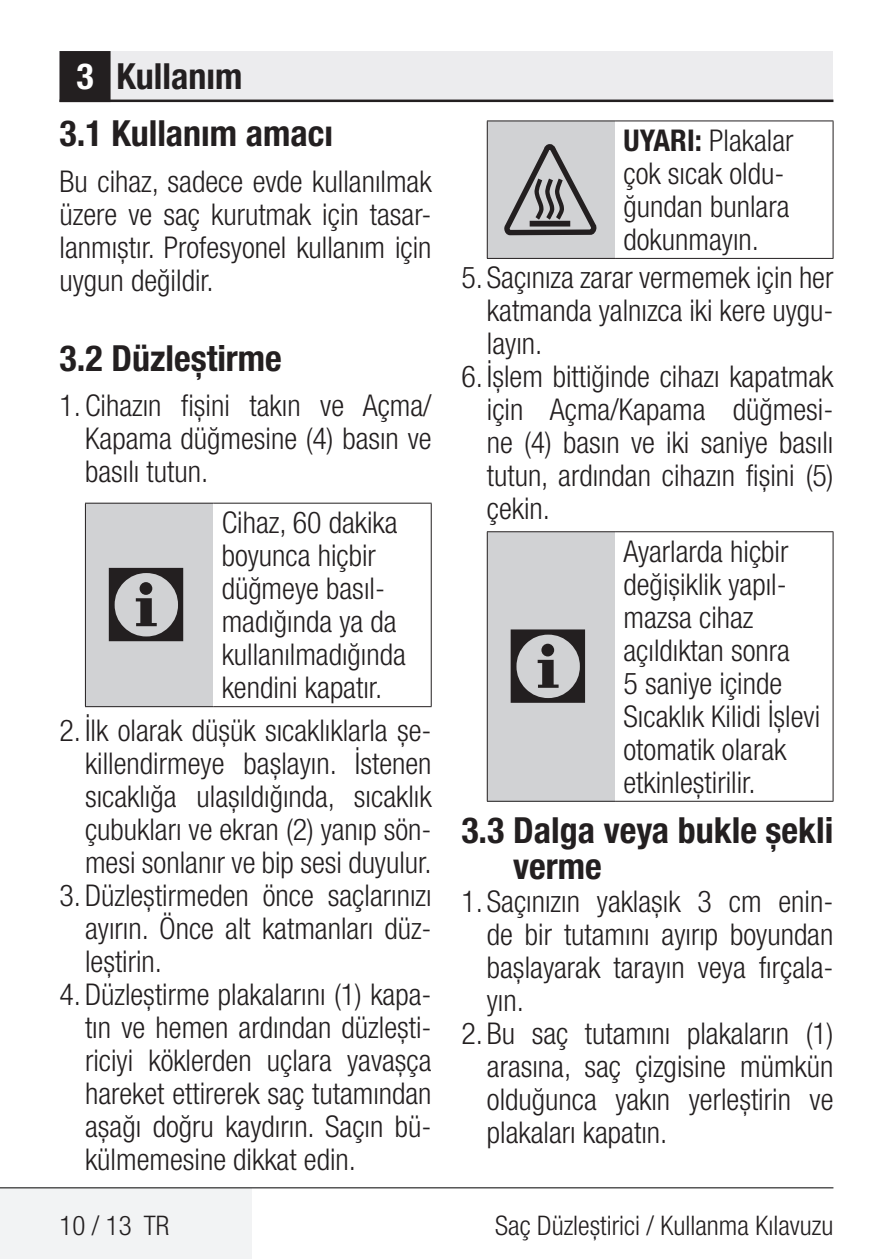
<style>
.page{position:relative;width:893px;height:1259px;background:#fff}
.page>*{position:absolute;margin:0;border:0;box-sizing:border-box;transform-origin:0 0}
.t1{font:108px "ZIWARNUN";color:#231f20}
.t2{font:700 condensed 36px/36px "Helvetica Neue LT Pro";color:#231f20}
.t3{font:300 condensed 30px/33px "Helvetica Neue LT Pro";color:#231f20;text-align:justify}
.t4{font:300 condensed 27px "Helvetica Neue LT Pro";color:#231f20}
.s1{color:#fff}
.s2{font-weight:700}
</style>
<div class="page">
<div style="left:60px;top:51px;width:773px;height:50px;background:#ececee"></div>
<hr style="left:60px;top:100px;width:773px;height:2px;background:#231f20">
<div style="left:61px;top:53px;width:48px;height:48px;background:#231f20"></div>
<div style="left:60px;top:51px;width:51px;height:51px;border:3px solid #231f20"></div>
<div style="left:0;top:1188px;width:252px;height:71px;background:#f2f3f4"></div>
<hr style="left:0;top:1187px;width:833px;height:1px;background:#000">
<div style="left:85px;top:503px;width:128px;height:203px;background:#d1d2d4"></div>
<hr style="left:213px;top:503px;width:219px;height:1px;background:#231f20">
<hr style="left:431px;top:503px;width:1px;height:203px;background:#231f20">
<hr style="left:213px;top:706px;width:219px;height:1px;background:#231f20">
<hr style="left:85px;top:706px;width:128px;height:1px;background:#231f20">
<hr style="left:85px;top:503px;width:128px;height:1px;background:#231f20">
<hr style="left:85px;top:503px;width:1px;height:203px;background:#231f20">
<div style="left:487px;top:121px;width:128px;height:137px;background:#d1d2d4"></div>
<hr style="left:487px;top:120px;width:128px;height:1px;background:#231f20">
<hr style="left:615px;top:120px;width:218px;height:1px;background:#231f20">
<hr style="left:487px;top:121px;width:1px;height:137px;background:#231f20">
<hr style="left:833px;top:121px;width:1px;height:137px;background:#231f20">
<hr style="left:487px;top:258px;width:128px;height:1px;background:#231f20">
<hr style="left:615px;top:258px;width:218px;height:1px;background:#231f20">
<svg style="left:504px;top:144px;width:93px;height:92px"></svg>
<div style="left:487px;top:532px;width:128px;height:269px;background:#d1d2d4"></div>
<hr style="left:615px;top:531px;width:218px;height:1px;background:#231f20">
<hr style="left:833px;top:532px;width:1px;height:269px;background:#231f20">
<hr style="left:615px;top:800px;width:218px;height:2px;background:#231f20">
<hr style="left:487px;top:800px;width:128px;height:2px;background:#231f20">
<hr style="left:487px;top:531px;width:128px;height:1px;background:#231f20">
<hr style="left:487px;top:532px;width:1px;height:269px;background:#231f20">
<p class="t2" style="left:77px;top:58px;width:167px"><span class="s1">3</span> Kullanım</p>
<p class="t2" style="left:60px;top:115px;width:275px">3.1 Kullanım amacı</p>
<p class="t3" style="left:60px;top:165px;width:374px">Bu cihaz, sadece evde kullanılmak üzere ve saç kurutmak için tasar&shy;lanmıştır. Profesyonel kullanım için uygun değildir.</p>
<p class="t2" style="left:60px;top:339px;width:224px">3.2 Düzleştirme</p>
<p class="t3" style="left:85px;top:389px;width:348px;text-indent:-26px">1. Cihazın fişini takın ve Açma/ Kapama düğmesine (4) basın ve basılı tutun.</p>
<p class="t3" style="left:222px;top:506px;width:186px;text-align:left">Cihaz, 60 dakika boyunca hiçbir düğmeye basıl&shy;madığında ya da kullanılmadığında kendini kapatır.</p>
<p class="t3" style="left:60px;top:713px;width:374px">2. İlk olarak düşük sıcaklıklarla şe-</p>
<p class="t3" style="left:85px;top:746px;width:348px">killendirmeye başlayın. İstenen</p>
<p class="t3" style="left:85px;top:779px;width:348px">sıcaklığa ulaşıldığında, sıcaklık</p>
<p class="t3" style="left:85px;top:812px;width:348px">çubukları ve ekran (2) yanıp sön-</p>
<p class="t3" style="left:85px;top:845px;width:348px">mesi sonlanır ve bip sesi duyulur.</p>
<p class="t3" style="left:60px;top:878px;width:374px">3.Düzleştirmeden önce saçlarınızı</p>
<p class="t3" style="left:85px;top:911px;width:348px">ayırın. Önce alt katmanları düz-</p>
<p class="t3" style="left:85px;top:944px;width:79px">leştirin.</p>
<p class="t3" style="left:60px;top:977px;width:374px">4.Düzleştirme plakalarını (1) kapa-</p>
<p class="t3" style="left:85px;top:1010px;width:348px">tın ve hemen ardından düzleşti-</p>
<p class="t3" style="left:85px;top:1043px;width:348px">riciyi köklerden uçlara yavaşça</p>
<p class="t3" style="left:85px;top:1076px;width:348px">hareket ettirerek saç tutamından</p>
<p class="t3" style="left:85px;top:1109px;width:348px">aşağı doğru kaydırın. Saçın bü-</p>
<p class="t3" style="left:85px;top:1142px;width:272px">külmemesine dikkat edin.</p>
<h1 class="t1" style="left:102px;top:547px;width:94px">C</h1>
<p class="t3" style="left:623px;top:123px;width:171px;text-align:left"><span class="s2">UYARI:</span> Plakalar çok sıcak oldu&shy;ğundan bunlara dokunmayın.</p>
<p class="t3" style="left:487px;top:261px;width:348px;text-indent:-26px">5. Saçınıza zarar vermemek için her katmanda yalnızca iki kere uygu&shy;layın.</p>
<p class="t3" style="left:487px;top:360px;width:348px;text-indent:-26px">6. İşlem bittiğinde cihazı kapatmak için Açma/Kapama düğmesi&shy;ne (4) basın ve iki saniye basılı tutun, ardından cihazın fişini (5) çekin.</p>
<p class="t3" style="left:623px;top:534px;width:198px;text-align:left">Ayarlarda hiçbir değişiklik yapıl&shy;mazsa cihaz açıldıktan sonra<br>5 saniye içinde<br>Sıcaklık Kilidi İşlevi otomatik olarak etkinleştirilir.</p>
<p class="t2" style="left:513px;top:811px;width:322px;text-indent:-52px">3.3 Dalga veya bukle şekli verme</p>
<p class="t3" style="left:487px;top:884px;width:348px;text-indent:-26px">1. Saçınızın yaklaşık 3 cm enin&shy;de bir tutamını ayırıp boyundan başlayarak tarayın veya fırçala&shy;yın.</p>
<p class="t3" style="left:487px;top:1016px;width:348px;text-indent:-26px">2. Bu saç tutamını plakaların (1) arasına, saç çizgisine mümkün olduğunca yakın yerleştirin ve plakaları kapatın.</p>
<h1 class="t1" style="left:504px;top:609px;width:94px">C</h1>
<p class="t4" style="left:60px;top:1210px;width:111px">10 / 13 TR</p>
<p class="t4" style="left:495px;top:1210px;width:340px">Saç Düzleştirici / Kullanma Kılavuzu</p>
</div>
